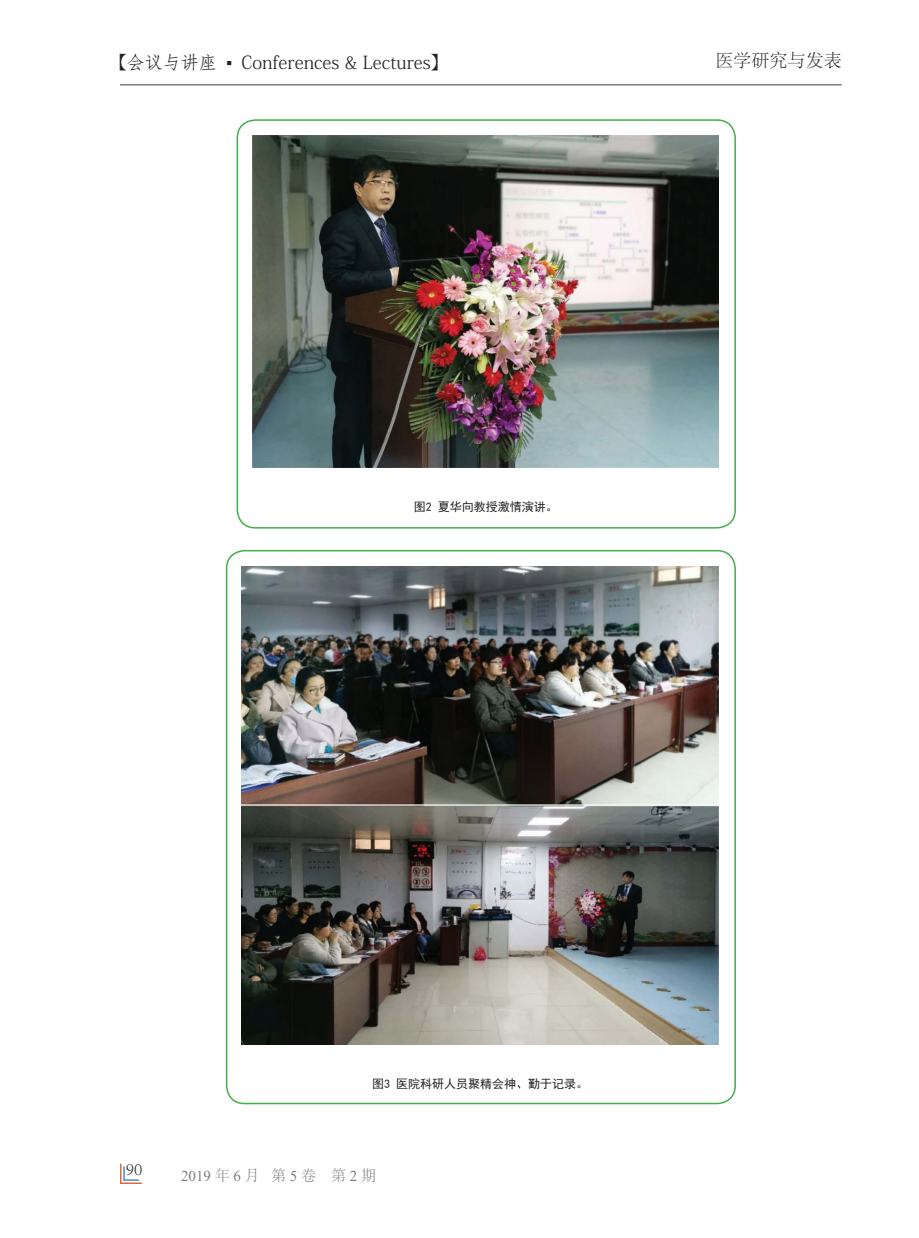
<style>
.page{position:relative;width:919px;height:1238px;background:#fff}
.page>*{position:absolute;margin:0;border:0;box-sizing:border-box;transform-origin:0 0}
.t1{font:18px "Adobe Fangsong Std";color:#231f20}
.t2{font:300 18px "Adobe Song Std";color:#231f20}
.t3{font:15px "Times New Roman";color:#7c7c80}
.t4{font:12px "Sim Hei";color:#231f20}
.s1{font-family:"Arial"}
.s2{font-family:"Adobe Song Std";font-weight:300}
</style>
<div class="page">
<hr style="left:120px;top:84px;width:721px;height:1px;background:#7c7c80">
<svg style="left:120px;top:1163px;width:22px;height:20px"></svg>
<img style="left:252px;top:136px;width:466px;height:331px">
<div style="left:236px;top:119px;width:499px;height:409px;border:2px solid #40ae49;border-radius:18px"></div>
<img style="left:242px;top:566px;width:476px;height:478px">
<div style="left:226px;top:550px;width:509px;height:554px;border:2px solid #40ae49;border-radius:18px"></div>
<h1 class="t1" style="left:109px;top:51px;width:341px">【会议与讲座 <span class="s1">▪</span> Conferences &amp; Lectures】</h1>
<h1 class="t2" style="left:715px;top:51px;width:127px">医学研究与发表</h1>
<p class="t4" style="left:413px;top:501px;width:145px">图2 夏华向教授激情演讲。</p>
<p class="t4" style="left:372px;top:1077px;width:218px">图3 医院科研人员聚精会神、勤于记录。</p>
<h1 class="t2" style="left:126px;top:1158px;width:18px">90</h1>
<p class="t3" style="left:181px;top:1165px;width:196px">2019<span class="s2">年</span>6<span class="s2">月 第</span>5<span class="s2">卷 第</span>2<span class="s2">期</span></p>
</div>
